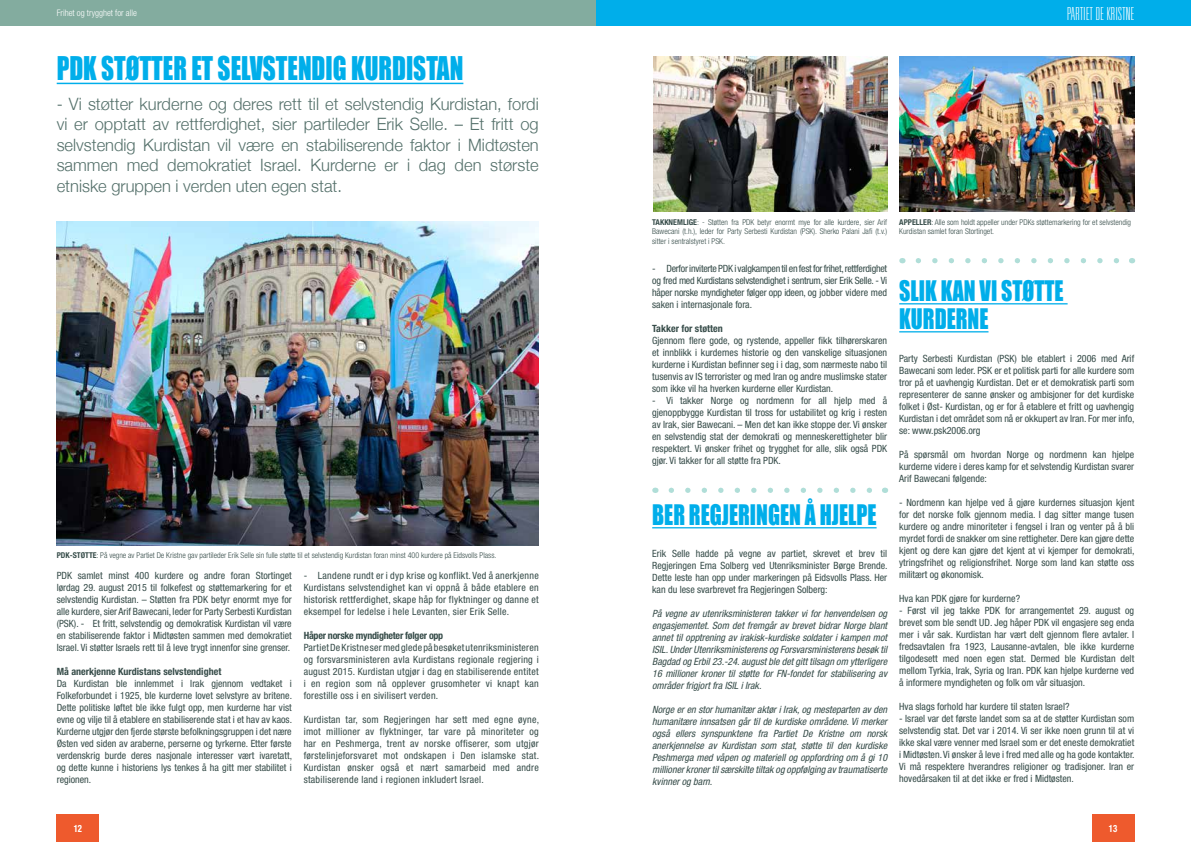
<style>
.page{position:relative;width:1191px;height:842px;background:#fff}
.page>*{position:absolute;margin:0;border:0;box-sizing:border-box;transform-origin:0 0}
.t1{font:30px "Impact";color:#00aeea;scale:.84 1}
.t2{font:26px/28px "Impact";color:#00aeea;scale:.84 1}
.t3{font:100 ultra-condensed 18px "Univers";letter-spacing:.025em;color:#fff}
.t4{font:300 17px/20.4px "Helvetica Neue";color:#54706a;text-align:justify}
.t5{font:condensed 10px/12px "Helvetica Neue";color:#354b48;text-align:justify}
.t6{font:italic condensed 10px/12px "Helvetica Neue";color:#354b48;text-align:justify}
.t7{font:700 condensed 10px "Helvetica Neue";color:#354b48}
.t8{font:700 condensed 10px "Helvetica Neue";letter-spacing:-.025em;color:#354b48}
.t9{font:700 condensed 10px "Helvetica Neue";color:#fff;scale:.87 1}
.t10{font:300 condensed 9px "Helvetica Neue";color:#fff}
.t11{font:300 condensed 8px/9.6px "Helvetica Neue";color:#354b48}
.s1{font-weight:700}
</style>
<div class="page">
<div style="left:595px;top:0;width:596px;height:26px;background:#00aeea"></div>
<div style="left:0;top:0;width:595px;height:26px;background:#83ac9f"></div>
<hr style="left:57px;top:83px;width:406px;height:1px;background:#00aeea">
<img style="left:57px;top:221px;width:482px;height:324px">
<img style="left:899px;top:57px;width:235px;height:154px">
<img style="left:653px;top:57px;width:234px;height:154px">
<svg style="left:671px;top:488px;width:201px;height:5px"></svg>
<svg style="left:918px;top:258px;width:201px;height:5px"></svg>
<hr style="left:652px;top:527px;width:224px;height:1px;background:#00aeea">
<hr style="left:899px;top:303px;width:168px;height:1px;background:#00aeea">
<hr style="left:899px;top:331px;width:89px;height:1px;background:#00aeea">
<div style="left:57px;top:814px;width:42px;height:28px;background:#ee5a2d"></div>
<div style="left:1091px;top:814px;width:43px;height:28px;background:#ee5a2d"></div>
<p class="t10" style="left:57px;top:8px;width:82px">Frihet og trygghet for alle</p>
<h1 class="t1" style="left:57px;top:45px;width:485px">PDK STØTTER ET SELVSTENDIG KURDISTAN</h1>
<p class="t4" style="left:57px;top:93px;width:483px">- Vi støtter kurderne og deres rett til et selvstendig Kurdistan, fordi vi er opptatt av rettferdighet, sier partileder Erik Selle. – Et fritt og selvstendig Kurdistan vil være en stabiliserende faktor i Midtøsten sammen med demokratiet Israel. Kurderne er i dag den største etniske gruppen i verden uten egen stat.</p>
<p class="t11" style="left:57px;top:550px;width:441px"><span class="s1">PDK-STØTTE</span>: På vegne av Partiet De Kristne gav partileder Erik Selle sin fulle støtte til et selvstendig Kurdistan foran minst 400 kurdere på Eidsvolls Plass.</p>
<p class="t5" style="left:57px;top:569px;width:236px">PDK samlet minst 400 kurdere og andre foran Stortinget lørdag 29. august 2015 til folkefest og støttemarkering for et selvstendig Kurdistan. – Støtten fra PDK betyr enormt mye for alle kurdere, sier Arif Bawecani, leder for Party Serbesti Kurdistan (PSK). - Et fritt, selvstendig og demokratisk Kurdistan vil være en stabiliserende faktor i Midtøsten sammen med demokratiet Israel. Vi støtter Israels rett til å leve trygt innenfor sine grenser.</p>
<p class="t7" style="left:57px;top:665px;width:166px">Må anerkjenne Kurdistans selvstendighet</p>
<p class="t5" style="left:57px;top:677px;width:237px">Da Kurdistan ble innlemmet i Irak gjennom vedtaket i Folkeforbundet i 1925, ble kurderne lovet selvstyre av britene.<br>Dette politiske løftet ble ikke fulgt opp, men kurderne har vist evne og vilje til å etablere en stabiliserende stat i et hav av kaos.<br>Kurderne utgjør den fjerde største befolkningsgruppen i det nære Østen ved siden av araberne, perserne og tyrkerne. Etter første verdenskrig burde deres nasjonale interesser vært ivaretatt, og dette kunne i historiens lys tenkes å ha gitt mer stabilitet i regionen.</p>
<p class="t5" style="left:304px;top:569px;width:236px">- Landene rundt er i dyp krise og konflikt. Ved å anerkjenne Kurdistans selvstendighet kan vi oppnå å både etablere en historisk rettferdighet, skape håp for flyktninger og danne et eksempel for ledelse i hele Levanten, sier Erik Selle.</p>
<p class="t8" style="left:304px;top:629px;width:141px">Håper norske myndigheter følger opp</p>
<p class="t5" style="left:304px;top:641px;width:236px">Partiet De Kristne ser med glede på besøket utenriksministeren og forsvarsministeren avla Kurdistans regionale regjering i august 2015. Kurdistan utgjør i dag en stabiliserende entitet i en region som nå opplever grusomheter vi knapt kan forestille oss i en sivilisert verden.</p>
<p class="t5" style="left:304px;top:713px;width:237px">Kurdistan tar, som Regjeringen har sett med egne øyne, imot millioner av flyktninger, tar vare på minoriteter og har en Peshmerga, trent av norske offiserer, som utgjør førstelinjeforsvaret mot ondskapen i Den islamske stat.<br>Kurdistan ønsker også et nært samarbeid med andre stabiliserende land i regionen inkludert Israel.</p>
<h3 class="t3" style="left:1067px;top:5px;width:69px">PARTIET DE KRISTNE</h3>
<p class="t11" style="left:652px;top:217px;width:236px;text-align:justify"><span class="s1">TAKKNEMLIGE</span>: - Støtten fra PDK betyr enormt mye for alle kurdere, sier Arif Bawecani (t.h.), leder for Party Serbesti Kurdistan (PSK). Sherko Palani Jafi (t.v.) sitter i sentralstyret i PSK.</p>
<p class="t5" style="left:652px;top:262px;width:236px">- Derfor inviterte PDK i valgkampen til en fest for frihet, rettferdighet og fred med Kurdistans selvstendighet i sentrum, sier Erik Selle. - Vi håper norske myndigheter følger opp ideen, og jobber videre med saken i internasjonale fora.</p>
<p class="t7" style="left:652px;top:322px;width:72px">Takker for støtten</p>
<p class="t5" style="left:652px;top:334px;width:236px">Gjennom flere gode, og rystende, appeller fikk tilhørerskaren et innblikk i kurdernes historie og den vanskelige situasjonen kurderne i Kurdistan befinner seg i i dag, som nærmeste nabo til tusenvis av IS terrorister og med Iran og andre muslimske stater som ikke vil ha hverken kurderne eller Kurdistan.</p>
<p class="t5" style="left:652px;top:394px;width:236px">- Vi takker Norge og nordmenn for all hjelp med å gjenoppbygge Kurdistan til tross for ustabilitet og krig i resten av Irak, sier Bawecani. – Men det kan ikke stoppe der. Vi ønsker en selvstendig stat der demokrati og menneskerettigheter blir respektert. Vi ønsker frihet og trygghet for alle, slik også PDK gjør. Vi takker for all støtte fra PDK.</p>
<h2 class="t2" style="left:652px;top:500px;width:269px">BER REGJERINGEN Å HJELPE</h2>
<p class="t5" style="left:652px;top:547px;width:237px">Erik Selle hadde på vegne av partiet, skrevet et brev til Regjeringen Erna Solberg ved Utenriksminister Børge Brende.<br>Dette leste han opp under markeringen på Eidsvolls Plass. Her kan du lese svarbrevet fra Regjeringen Solberg:</p>
<p class="t6" style="left:652px;top:607px;width:236px">På vegne av utenriksministeren takker vi for henvendelsen og engasjementet. Som det fremgår av brevet bidrar Norge blant annet til opptrening av irakisk-kurdiske soldater i kampen mot ISIL. Under Utenriksministerens og Forsvarsministerens besøk til Bagdad og Erbil 23.-24. august ble det gitt tilsagn om ytterligere 16 millioner kroner til støtte for FN-fondet for stabilisering av områder frigjort fra ISIL i Irak.</p>
<p class="t6" style="left:652px;top:703px;width:236px">Norge er en stor humanitær aktør i Irak, og mesteparten av den humanitære innsatsen går til de kurdiske områdene. Vi merker også ellers synspunktene fra Partiet De Kristne om norsk anerkjennelse av Kurdistan som stat, støtte til den kurdiske Peshmerga med våpen og materiell og oppfordring om å gi 10 millioner kroner til særskilte tiltak og oppfølging av traumatiserte kvinner og barn.</p>
<p class="t11" style="left:899px;top:217px;width:233px"><span class="s1">APPELLER</span>: Alle som holdt appeller under PDKs støttemarkering for et selvstendig<br>Kurdistan samlet foran Stortinget.</p>
<h2 class="t2" style="left:899px;top:276px;width:197px">SLIK KAN VI STØTTE<br>KURDERNE</h2>
<p class="t5" style="left:899px;top:353px;width:237px">Party Serbesti Kurdistan (PSK) ble etablert i 2006 med Arif Bawecani som leder. PSK er et politisk parti for alle kurdere som tror på et uavhengig Kurdistan. Det er et demokratisk parti som representerer de sanne ønsker og ambisjoner for det kurdiske folket i Øst- Kurdistan, og er for å etablere et fritt og uavhengig Kurdistan i det området som nå er okkupert av Iran. For mer info, se: www.psk2006.org</p>
<p class="t5" style="left:899px;top:449px;width:236px">På spørsmål om hvordan Norge og nordmenn kan hjelpe kurderne videre i deres kamp for et selvstendig Kurdistan svarer Arif Bawecani følgende:</p>
<p class="t5" style="left:899px;top:497px;width:237px">- Nordmenn kan hjelpe ved å gjøre kurdernes situasjon kjent for det norske folk gjennom media. I dag sitter mange tusen kurdere og andre minoriteter i fengsel i Iran og venter på å bli myrdet fordi de snakker om sine rettigheter. Dere kan gjøre dette kjent og dere kan gjøre det kjent at vi kjemper for demokrati, ytringsfrihet og religionsfrihet. Norge som land kan støtte oss militært og økonomisk.</p>
<p class="t5" style="left:899px;top:593px;width:122px">Hva kan PDK gjøre for kurderne?</p>
<p class="t5" style="left:899px;top:605px;width:236px">- Først vil jeg takke PDK for arrangementet 29. august og brevet som ble sendt UD. Jeg håper PDK vil engasjere seg enda mer i vår sak. Kurdistan har vært delt gjennom flere avtaler. I fredsavtalen fra 1923, Lausanne-avtalen, ble ikke kurderne tilgodesett med noen egen stat. Dermed ble Kurdistan delt mellom Tyrkia, Irak, Syria og Iran. PDK kan hjelpe kurderne ved å informere myndigheten og folk om vår situasjon.</p>
<p class="t5" style="left:899px;top:701px;width:172px">Hva slags forhold har kurdere til staten Israel?</p>
<p class="t5" style="left:899px;top:713px;width:237px">- Israel var det første landet som sa at de støtter Kurdistan som selvstendig stat. Det var i 2014. Vi ser ikke noen grunn til at vi ikke skal være venner med Israel som er det eneste demokratiet i Midtøsten. Vi ønsker å leve i fred med alle og ha gode kontakter.<br>Vi må respektere hverandres religioner og tradisjoner. Iran er hovedårsaken til at det ikke er fred i Midtøsten.</p>
<p class="t9" style="left:74px;top:822px;width:11px">12</p>
<p class="t9" style="left:1108px;top:822px;width:11px">13</p>
</div>
